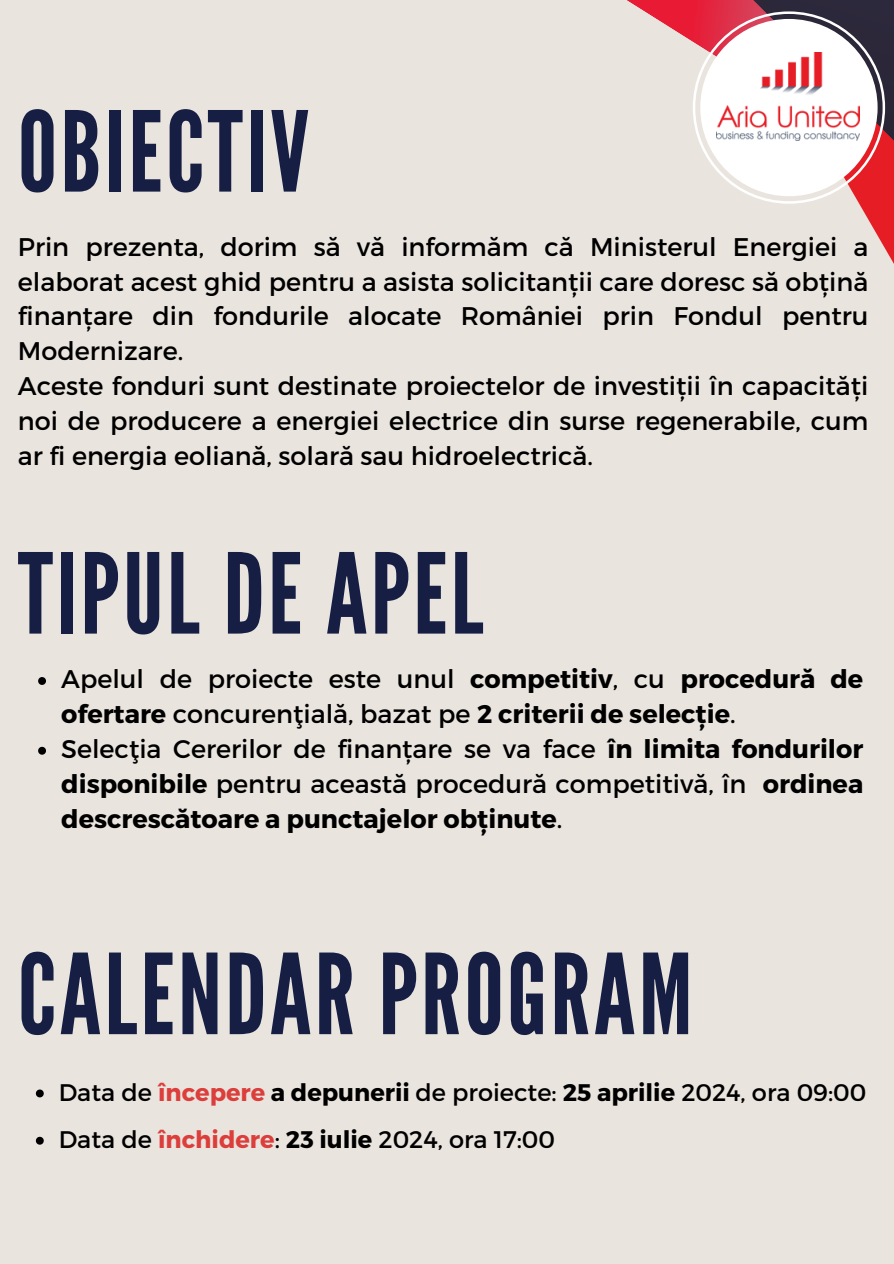
<style>
.page{position:relative;width:894px;height:1264px;background:#fff}
.page>*{position:absolute;margin:0;border:0;box-sizing:border-box;transform-origin:0 0}
.t1{font:111px "League Gothic";letter-spacing:.03em;color:#161e44}
.t2{font:25.5px/34.8px "Montserrat";color:#000;text-align:justify}
.t3{font:24px "Montserrat";color:#000}
.s1{font-weight:700}
.s2{font-weight:700;color:#dc3e3b}
</style>
<div class="page">
<div style="left:0;top:0;width:893px;height:1263px;background:#eae4de"></div>
<svg style="left:38px;top:677px;width:8px;height:8px"></svg>
<svg style="left:38px;top:746px;width:8px;height:8px"></svg>
<svg style="left:36px;top:1089px;width:8px;height:8px"></svg>
<svg style="left:36px;top:1136px;width:8px;height:8px"></svg>
<svg style="left:859px;top:204px;width:34px;height:49px;fill:#e61d25"></svg>
<svg style="left:627px;top:0;width:266px;height:204px"></svg>
<div style="left:700px;top:19px;width:177px;height:177px;background:#fff;border-radius:50%"></div>
<img style="left:716px;top:53px;width:143px;height:88px">
<p class="t1" style="left:18px;top:88px;width:293px">OBIECTIV</p>
<p class="t2" style="left:18px;top:228px;width:851px">Prin prezenta, dorim să vă informăm că Ministerul Energiei a elaborat acest ghid pentru a asista solicitanții care doresc să obțină finanțare din fondurile alocate României prin Fondul pentru Modernizare.</p>
<p class="t2" style="left:18px;top:367px;width:851px">Aceste fonduri sunt destinate proiectelor de investiții în capacități noi de producere a energiei electrice din surse regenerabile, cum ar fi energia eoliană, solară sau hidroelectrică.</p>
<p class="t1" style="left:18px;top:530px;width:467px">TIPUL DE APEL</p>
<h1 class="t2" style="left:61px;top:660px;width:803px">Apelul de proiecte este unul <span class="s1">competitiv</span>, cu <span class="s1">procedură de ofertare</span> concurenţială, bazat pe <span class="s1">2 criterii de selecție</span>.</h1>
<p class="t2" style="left:61px;top:730px;width:803px">Selecţia Cererilor de finanțare se va face <span class="s1">în limita fondurilor disponibile</span> pentru această procedură competitivă, în <span class="s1">ordinea descrescătoare a punctajelor obținute</span>.</p>
<p class="t1" style="left:18px;top:930px;width:676px">CALENDAR PROGRAM</p>
<h1 class="t3" style="left:59px;top:1076px;width:808px">Data de <span class="s2">începere</span> <span class="s1">a depunerii</span> de proiecte: <span class="s1">25 aprilie</span> 2024, ora 09:00</h1>
<p class="t3" style="left:59px;top:1123px;width:498px">Data de <span class="s2">închidere</span>: <span class="s1">23 iulie</span> 2024, ora 17:00</p>
</div>
